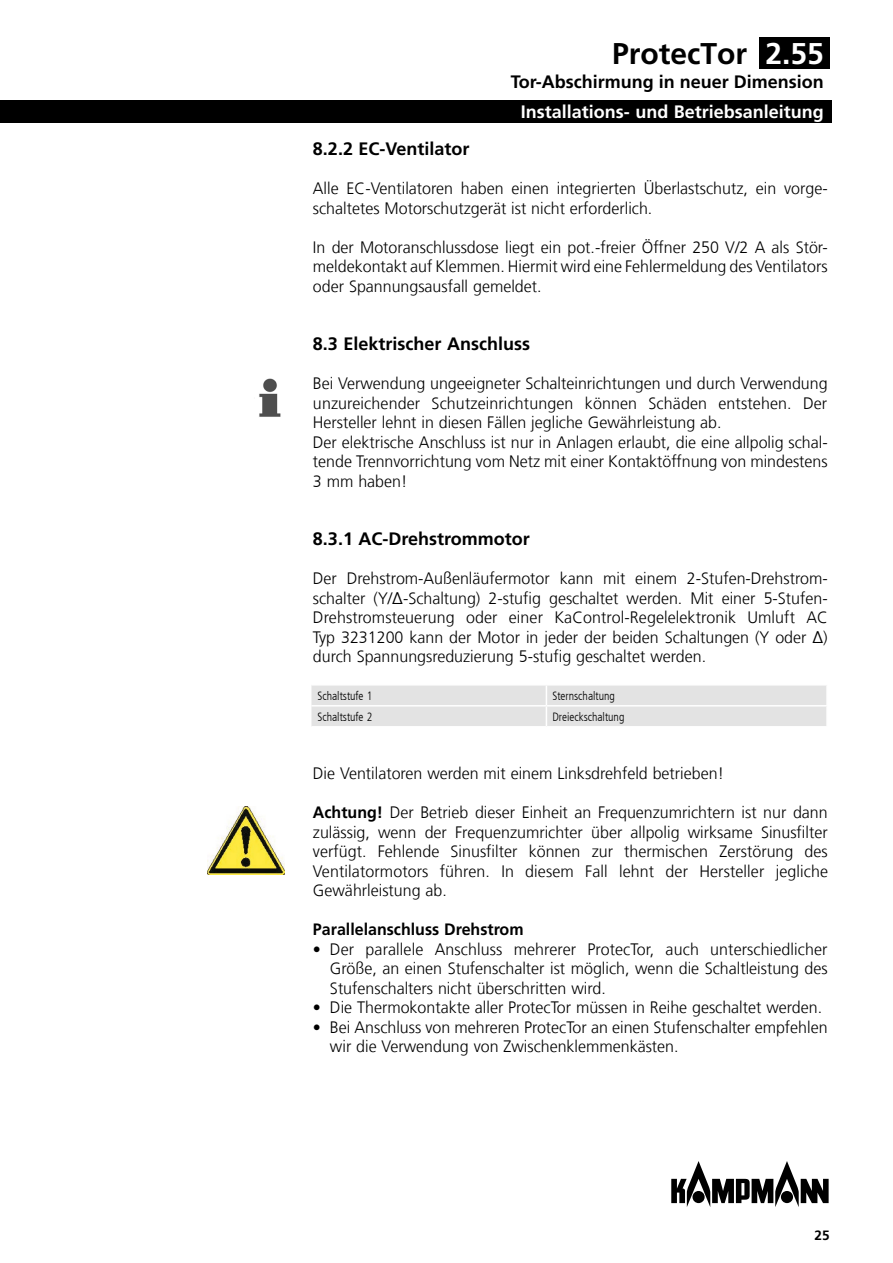
<style>
.page{position:relative;width:893px;height:1263px;background:#fff}
.page>*{position:absolute;margin:0;border:0;box-sizing:border-box;transform-origin:0 0}
.t1{font:700 30px "Frutiger LT Com";color:#000}
.t2{font:700 18px "Frutiger LT Com";color:#000}
.t3{font:700 18px "Frutiger LT Com";color:#fff}
.t4{font:300 16.5px/19.5px "Frutiger LT Com";color:#000;text-align:justify}
.t5{font:700 16.5px "Frutiger LT Com";color:#000}
.t6{font:700 13.5px "Frutiger LT Com";color:#000}
.t7{font:300 condensed 12px "Frutiger LT Com";color:#000}
.s1{color:#fff}
.s2{font-weight:700}
</style>
<div class="page">
<div style="left:759px;top:37px;width:70px;height:32px;background:#000"></div>
<div style="left:0;top:100px;width:831px;height:23px;background:#000"></div>
<svg style="left:671px;top:1161px;width:158px;height:46px"></svg>
<svg style="left:311px;top:685px;width:515px;height:41px;background:#e4e4e4"></svg>
<img style="left:208px;top:807px;width:76px;height:67px">
<img style="left:259px;top:378px;width:22px;height:39px">
<h1 class="t1" style="left:612px;top:36px;width:213px">ProtecTor <span class="s1">2.55</span></h1>
<p class="t2" style="left:511px;top:71px;width:315px">Tor-Abschirmung in neuer Dimension</p>
<p class="t3" style="left:521px;top:101px;width:305px">Installations- und Betriebsanleitung</p>
<p class="t2" style="left:313px;top:138px;width:158px">8.2.2 EC-Ventilator</p>
<p class="t4" style="left:313px;top:179px;width:516px">Alle EC-Ventilatoren haben einen integrierten Überlastschutz, ein vorge&shy;schaltetes Motorschutzgerät ist nicht erforderlich.</p>
<p class="t4" style="left:313px;top:237px;width:516px">In der Motoranschlussdose liegt ein pot.-freier Öffner 250 V/2 A als Stör&shy;meldekontakt auf Klemmen. Hiermit wird eine Fehlermeldung des Ventilators oder Spannungsausfall gemeldet.</p>
<p class="t2" style="left:313px;top:333px;width:219px">8.3 Elektrischer Anschluss</p>
<p class="t4" style="left:313px;top:374px;width:516px;text-align:left">Bei Verwendung ungeeigneter Schalteinrichtungen und durch Verwendung unzureichender Schutzeinrichtungen können Schäden entstehen. Der Hersteller lehnt in diesen Fällen jegliche Gewährleistung ab.<br>Der elektrische Anschluss ist nur in Anlagen erlaubt, die eine allpolig schal&shy;tende Trennvorrichtung vom Netz mit einer Kontaktöffnung von mindestens 3 mm haben!</p>
<p class="t2" style="left:313px;top:528px;width:218px">8.3.1 AC-Drehstrommotor</p>
<p class="t4" style="left:313px;top:569px;width:516px">Der Drehstrom-Außenläufermotor kann mit einem 2-Stufen-Drehstrom&shy;schalter (Y/Δ-Schaltung) 2-stufig geschaltet werden. Mit einer 5-Stufen-Drehstromsteuerung oder einer KaControl-Regelelektronik Umluft AC Typ 3231200 kann der Motor in jeder der beiden Schaltungen (Y oder Δ) durch Spannungsreduzierung 5-stufig geschaltet werden.</p>
<p class="t7" style="left:317px;top:689px;width:56px">Schaltstufe 1</p>
<p class="t7" style="left:552px;top:689px;width:64px">Sternschaltung</p>
<p class="t7" style="left:317px;top:710px;width:56px">Schaltstufe 2</p>
<p class="t7" style="left:552px;top:710px;width:74px">Dreieckschaltung</p>
<p class="t4" style="left:313px;top:764px;width:412px">Die Ventilatoren werden mit einem Linksdrehfeld betrieben!</p>
<p class="t4" style="left:313px;top:803px;width:517px"><span class="s2">Achtung!</span> Der Betrieb dieser Einheit an Frequenzumrichtern ist nur dann zulässig, wenn der Frequenzumrichter über allpolig wirksame Sinusfilter verfügt. Fehlende Sinusfilter können zur thermischen Zerstörung des Ventilatormotors führen. In diesem Fall lehnt der Hersteller jegliche Gewährleistung ab.</p>
<p class="t5" style="left:313px;top:920px;width:212px">Parallelanschluss Drehstrom</p>
<p class="t4" style="left:330px;top:940px;width:499px;text-indent:-17px">• Der parallele Anschluss mehrerer ProtecTor, auch unterschiedlicher Größe, an einen Stufenschalter ist möglich, wenn die Schaltleistung des Stufenschalters nicht überschritten wird.</p>
<p class="t4" style="left:313px;top:998px;width:511px">• Die Thermokontakte aller ProtecTor müssen in Reihe geschaltet werden.</p>
<p class="t4" style="left:330px;top:1018px;width:499px;text-indent:-17px">• Bei Anschluss von mehreren ProtecTor an einen Stufenschalter empfehlen wir die Verwendung von Zwischenklemmenkästen.</p>
<p class="t6" style="left:815px;top:1227px;width:17px">25</p>
</div>
